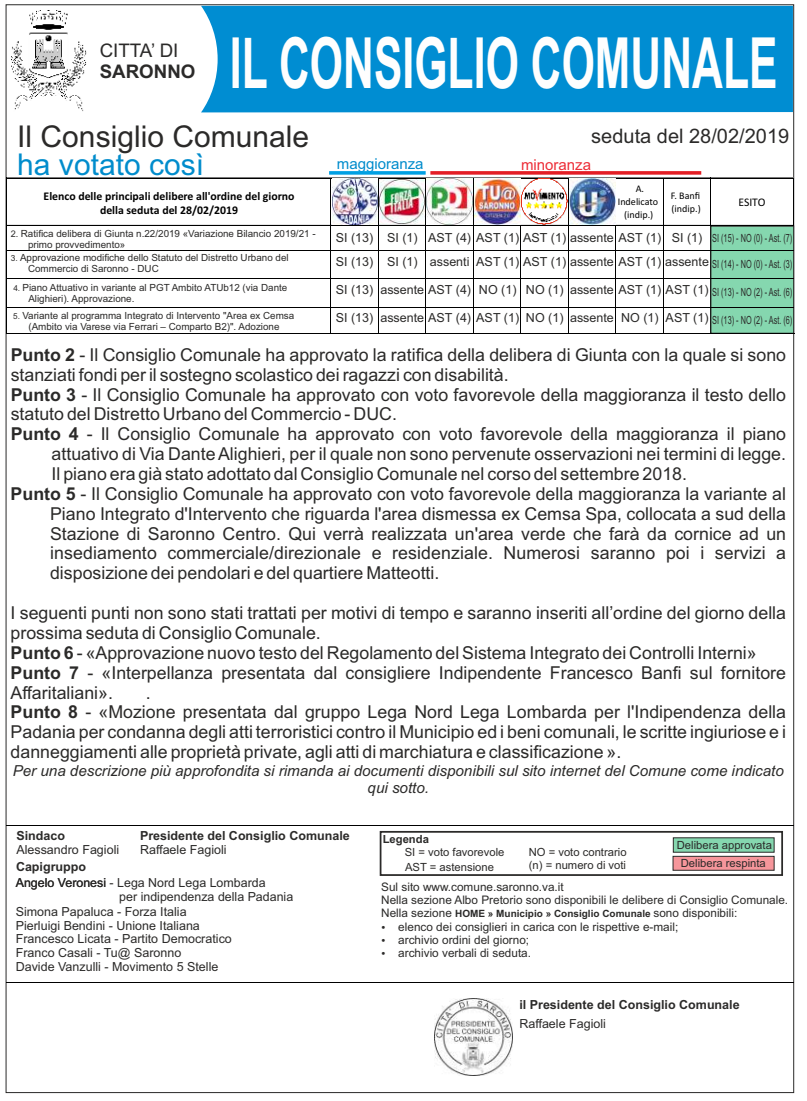
<style>
.page{position:relative;width:807px;height:1101px;background:#fff}
.page>*{position:absolute;margin:0;border:0;box-sizing:border-box;transform-origin:0 0}
.t1{font:700 70.62px "Arial";color:#fefefe;scale:.61 1}
.t2{font:30px "Arial";color:#2b2a29}
.t3{font:30px "Arial";color:#008ccc}
.t4{font:20px "Arial";color:#2b2a29}
.t5{font:18.75px "Arial";color:#2b2a29}
.t6{font:700 18.75px "Arial";color:#2b2a29}
.t7{font:17.75px/19.9px "Arial";color:#2b2a29}
.t8{font:italic 15.12px/16.9px "Arial";color:#2b2a29;text-align:center}
.t9{font:15px "Arial";color:#008ccc}
.t10{font:15px "Arial";color:#ed2e38}
.t11{font:12.5px/27.4px "Arial";color:#2b2a29}
.t12{font:700 12.5px "Arial";color:#2b2a29}
.t13{font:11.75px/13.1px "Arial";color:#2b2a29}
.t14{font:700 11.75px/14.4px "Calibri";color:#000;text-align:center}
.t15{font:11.62px "Calibri";letter-spacing:-.005em;color:#000}
.t16{font:11.25px/13.1px "Arial";color:#2b2a29}
.t17{font:700 11.25px "Arial";color:#2b2a29}
.t18{font:10.12px/13.2px "Calibri";color:#000;text-align:center}
.t19{font:700 10px "Arial";color:#2b2a29}
.t20{font:9.88px/11px "Arial";color:#2b2a29}
.s1{font-size:11.25px}
.s2{font-size:8.38px}
.s3{font-size:8.12px}
.s4{font-size:9.12px}
.s5{font-size:8.25px}
.s6{font-weight:700}
.s7{font-weight:400;font-size:11.75px}
</style>
<div class="page">
<div style="left:6px;top:4px;width:788px;height:1088px;background:#fff;border:1px solid #2b2a29"></div>
<div style="left:380px;top:830px;width:403px;height:45px;border:2px solid #2b2a29"></div>
<div style="left:673px;top:837px;width:101px;height:15px;background:#85d7af"></div>
<div style="left:672px;top:855px;width:102px;height:15px;background:#f6969b;border:1px solid #2b2a29"></div>
<hr style="left:6px;top:825px;width:787px;height:1px;background:#000">
<hr style="left:6px;top:982px;width:787px;height:1px;background:#000">
<img style="left:435px;top:998px;width:77px;height:77px">
<div style="left:201px;top:6px;width:592px;height:106px;background:#008dd2"></div>
<img style="left:12px;top:10px;width:75px;height:101px">
<hr style="left:6px;top:178px;width:1px;height:156px;background:#000">
<hr style="left:793px;top:178px;width:1px;height:155px;background:#000">
<hr style="left:330px;top:179px;width:1px;height:154px;background:#000">
<hr style="left:378px;top:179px;width:1px;height:155px;background:#000">
<hr style="left:425px;top:179px;width:1px;height:155px;background:#000">
<hr style="left:473px;top:179px;width:1px;height:155px;background:#000">
<hr style="left:520px;top:179px;width:1px;height:155px;background:#000">
<hr style="left:568px;top:179px;width:1px;height:154px;background:#000">
<hr style="left:615px;top:179px;width:1px;height:155px;background:#000">
<hr style="left:663px;top:179px;width:1px;height:154px;background:#000">
<hr style="left:710px;top:178px;width:1px;height:156px;background:#000">
<div style="left:710px;top:226px;width:84px;height:107px;background:#85d7af;border:1px solid #2b2a29"></div>
<hr style="left:7px;top:307px;width:786px;height:1px;background:#000">
<hr style="left:7px;top:333px;width:787px;height:1px;background:#000">
<svg style="left:329px;top:171px;width:97px;height:4px"></svg>
<svg style="left:430px;top:171px;width:271px;height:4px"></svg>
<hr style="left:7px;top:178px;width:786px;height:1px;background:#000">
<hr style="left:7px;top:225px;width:786px;height:1px;background:#000">
<img style="left:332px;top:179px;width:92px;height:45px">
<img style="left:475px;top:179px;width:45px;height:46px">
<img style="left:427px;top:179px;width:45px;height:45px">
<img style="left:569px;top:179px;width:46px;height:45px">
<img style="left:522px;top:179px;width:45px;height:45px">
<hr style="left:7px;top:278px;width:786px;height:1px;background:#000">
<hr style="left:7px;top:250px;width:786px;height:1px;background:#000">
<p class="t5" style="left:100px;top:43px;width:80px">CITTA’ DI</p>
<p class="t6" style="left:100px;top:64px;width:97px">SARONNO</p>
<h1 class="t1" style="left:230px;top:37px;width:899px">IL CONSIGLIO COMUNALE</h1>
<h2 class="t2" style="left:17px;top:125px;width:293px">Il Consiglio Comunale</h2>
<h2 class="t3" style="left:17px;top:153px;width:188px">ha votato così</h2>
<p class="t4" style="left:591px;top:128px;width:199px">seduta del 28/02/2019</p>
<p class="t9" style="left:337px;top:158px;width:88px">maggioranza</p>
<p class="t10" style="left:521px;top:159px;width:72px">minoranza</p>
<p class="t14" style="left:44px;top:189px;width:252px">Elenco delle principali delibere all'ordine del giorno della seduta del 28/02/2019</p>
<p class="t18" style="left:618px;top:183px;width:42px">A.<br>Indelicato (indip.)</p>
<p class="t18" style="left:670px;top:190px;width:32px;text-align:left">F. Banfi (indip.)</p>
<p class="t15" style="left:738px;top:197px;width:28px">ESITO</p>
<p class="t11" style="left:336px;top:225px;width:458px">SI (13) SI (1) AST (4) AST (1) AST (1) assente AST (1) SI (1) <span class="s1">SI (15) - NO (0) - Ast. (7)</span></p>
<p class="t20" style="left:28px;top:253px;width:262px;text-indent:-17px"><span class="s2">3.</span> Approvazione modifiche dello Statuto del Distretto Urbano del<br>Commercio di Saronno - DUC</p>
<p class="t11" style="left:336px;top:249px;width:458px">SI (13) SI (1) assenti AST (1) AST (1) assente AST (1) assente <sub>SI</sub> <sub>(14)</sub> <sub>-</sub> <sub>NO</sub> <sub>(0)</sub> <sub>-</sub> <sub>Ast.</sub> <sub>(3)</sub></p>
<p class="t20" style="left:13px;top:311px;width:282px;text-align:center"><span class="s3">5.</span> Variante al programma Integrato di Intervento "Area ex Cemsa (Ambito via Varese via Ferrari – Comparto B2)". Adozione</p>
<p class="t20" style="left:28px;top:229px;width:289px;text-indent:-17px"><span class="s4">2.</span> Ratifica delibera di Giunta n.22/2019 «Variazione Bilancio 2019/21 - primo provvedimento»</p>
<p class="t20" style="left:28px;top:283px;width:260px;text-indent:-15px"><span class="s5">4.</span> Piano Attuativo in variante al PGT Ambito ATUb12 (via Dante<br>Alighieri). Approvazione.</p>
<p class="t11" style="left:336px;top:277px;width:458px">SI (13) assente AST (4) NO (1) NO (1) assente AST (1) AST (1) <sub>SI</sub> <sub>(13)</sub> <sub>-</sub> <sub>NO</sub> <sub>(2)</sub> <sub>-</sub> <sub>Ast.</sub> <sub>(6)<br></sub>SI (13) assente AST (4) AST (1) NO (1) assente NO (1) AST (1) <sub>SI</sub> <sub>(13)</sub> <sub>-</sub> <sub>NO</sub> <sub>(2)</sub> <sub>-</sub> <sub>Ast.</sub> <sub>(6)</sub></p>
<p class="t7" style="left:11px;top:346px;width:777px"><span class="s6">Punto 2</span> - Il Consiglio Comunale ha approvato la ratifica della delibera di Giunta con la quale si sono</p>
<p class="t7" style="left:11px;top:366px;width:499px">stanziati fondi per il sostegno scolastico dei ragazzi con disabilità.</p>
<p class="t7" style="left:11px;top:386px;width:777px"><span class="s6">Punto 3</span> - Il Consiglio Comunale ha approvato con voto favorevole della maggioranza il testo dello</p>
<p class="t7" style="left:11px;top:405px;width:388px">statuto del Distretto Urbano del Commercio - DUC.</p>
<p class="t7" style="left:11px;top:425px;width:777px"><span class="s6">Punto 4</span> - Il Consiglio Comunale ha approvato con voto favorevole della maggioranza il piano</p>
<p class="t7" style="left:52px;top:445px;width:736px">attuativo di Via Dante Alighieri, per il quale non sono pervenute osservazioni nei termini di legge.</p>
<p class="t7" style="left:52px;top:465px;width:637px">Il piano era già stato adottato dal Consiglio Comunale nel corso del settembre 2018.</p>
<p class="t7" style="left:11px;top:485px;width:777px"><span class="s6">Punto 5</span> - Il Consiglio Comunale ha approvato con voto favorevole della maggioranza la variante al</p>
<p class="t7" style="left:50px;top:505px;width:737px">Piano Integrato d'Intervento che riguarda l'area dismessa ex Cemsa Spa, collocata a sud della</p>
<p class="t7" style="left:50px;top:525px;width:737px">Stazione di Saronno Centro. Qui verrà realizzata un'area verde che farà da cornice ad un</p>
<p class="t7" style="left:50px;top:544px;width:737px">insediamento commerciale/direzionale e residenziale. Numerosi saranno poi i servizi a</p>
<p class="t7" style="left:50px;top:564px;width:391px">disposizione dei pendolari e del quartiere Matteotti.</p>
<p class="t7" style="left:11px;top:604px;width:777px">I seguenti punti non sono stati trattati per motivi di tempo e saranno inseriti all’ordine del giorno della prossima seduta di Consiglio Comunale.<br><span class="s6">Punto 6</span> - «Approvazione nuovo testo del Regolamento del Sistema Integrato dei Controlli Interni» <span class="s6">Punto 7</span> - «Interpellanza presentata dal consigliere Indipendente Francesco Banfi sul fornitore Affaritaliani».</p>
<p class="t7" style="left:11px;top:683px;width:777px;text-indent:135px">.<br><span class="s6">Punto 8</span> - «Mozione presentata dal gruppo Lega Nord Lega Lombarda per l'Indipendenza della Padania per condanna degli atti terroristici contro il Municipio ed i beni comunali, le scritte ingiuriose e i danneggiamenti alle proprietà private, agli atti di marchiatura e classificazione ».</p>
<p class="t8" style="left:13px;top:763px;width:772px">Per una descrizione più approfondita si rimanda ai documenti disponibili sul sito internet del Comune come indicato qui sotto.</p>
<p class="t12" style="left:16px;top:830px;width:50px">Sindaco</p>
<p class="t12" style="left:140px;top:830px;width:211px">Presidente del Consiglio Comunale</p>
<p class="t11" style="left:140px;top:836px;width:88px">Raffaele Fagioli</p>
<p class="t17" style="left:383px;top:834px;width:48px">Legenda</p>
<p class="t16" style="left:677px;top:838px;width:97px">Delibera approvata</p>
<p class="t11" style="left:16px;top:836px;width:104px">Alessandro Fagioli</p>
<p class="t16" style="left:405px;top:845px;width:101px">SI = voto favorevole</p>
<p class="t16" style="left:529px;top:845px;width:99px">NO = voto contrario (n) = numero di voti</p>
<p class="t12" style="left:16px;top:861px;width:72px">Capigruppo</p>
<p class="t16" style="left:681px;top:856px;width:87px">Delibera respinta</p>
<p class="t11" style="left:16px;top:870px;width:251px">Angelo Veronesi - Lega Nord Lega Lombarda</p>
<p class="t11" style="left:119px;top:884px;width:175px">per indipendenza della Padania</p>
<p class="t11" style="left:16px;top:898px;width:172px">Simona Papaluca - Forza Italia</p>
<p class="t11" style="left:16px;top:912px;width:186px">Pierluigi Bendini - Unione Italiana</p>
<p class="t11" style="left:16px;top:926px;width:218px">Francesco Licata - Partito Democratico</p>
<p class="t11" style="left:16px;top:940px;width:167px">Franco Casali - Tu@ Saronno</p>
<p class="t11" style="left:16px;top:954px;width:204px">Davide Vanzulli - Movimento 5 Stelle</p>
<p class="t16" style="left:405px;top:861px;width:90px">AST = astensione</p>
<p class="t13" style="left:381px;top:881px;width:408px">Sul sito www.comune.saronno.va.it<br>Nella sezione Albo Pretorio sono disponibili le delibere di Consiglio Comunale.</p>
<p class="t19" style="left:381px;top:909px;width:357px"><span class="s7">Nella sezione</span> HOME » Municipio » Consiglio Comunale <span class="s7">sono disponibili:</span></p>
<p class="t13" style="left:398px;top:920px;width:281px">elenco dei consiglieri in carica con le rispettive e-mail; archivio ordini del giorno;<br>archivio verbali di seduta.</p>
<p class="t12" style="left:519px;top:999px;width:222px">il Presidente del Consiglio Comunale</p>
<p class="t11" style="left:519px;top:1010px;width:88px">Raffaele Fagioli</p>
</div>
